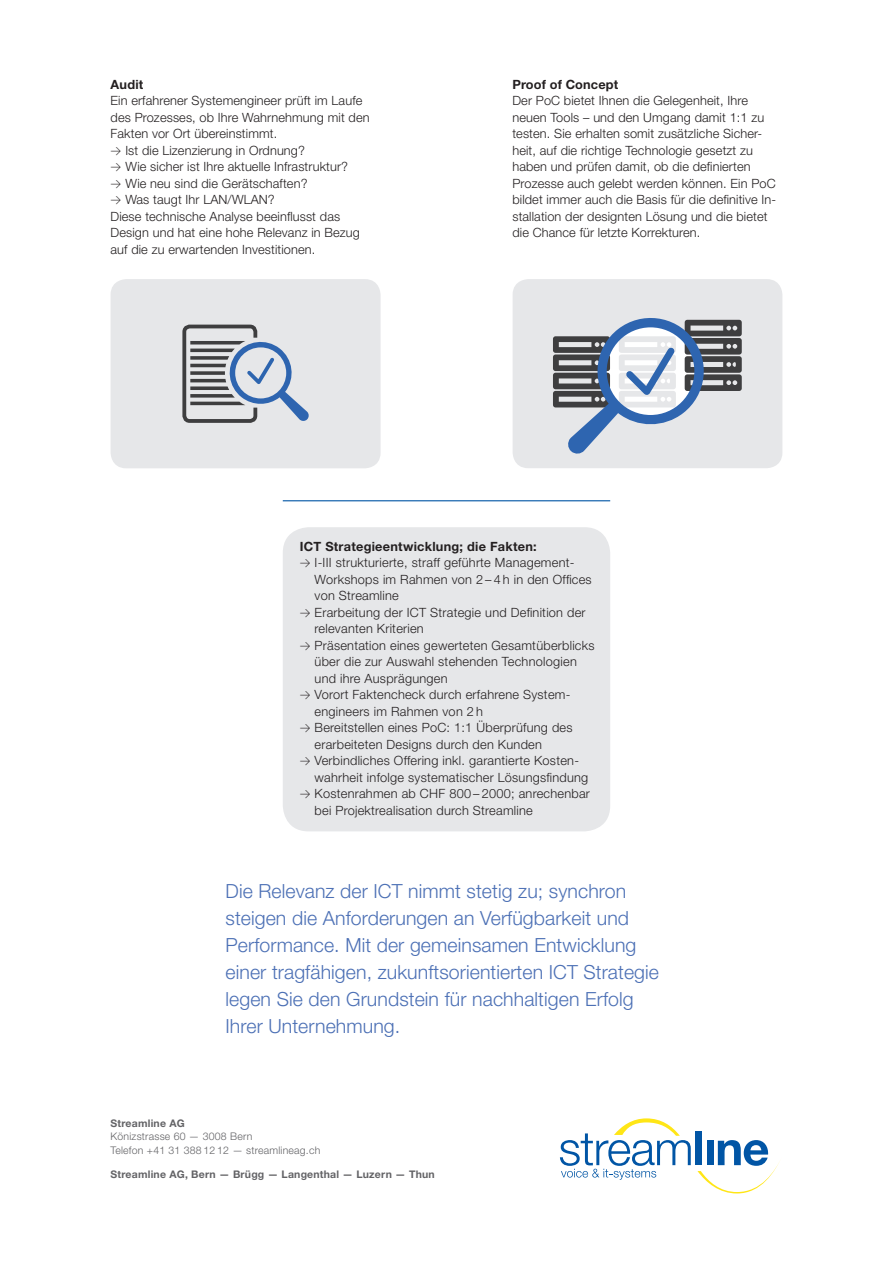
<style>
.page{position:relative;width:893px;height:1263px;background:#fff}
.page>*{position:absolute;margin:0;border:0;box-sizing:border-box;transform-origin:0 0}
.t1{font:300 19.5px/27px "Helvetica Neue LT Pro";letter-spacing:.005em;color:#4c70b5}
.t2{font:300 12.75px/16.5px "Helvetica Neue LT Pro";letter-spacing:.01em;color:#231f20}
.t3{font:700 12.75px "Helvetica Neue LT Pro";letter-spacing:.02em;color:#231f20}
.t4{font:700 10.5px "Helvetica Neue LT Pro";letter-spacing:.02em;color:#636366}
.t5{font:300 10.5px/13.5px "Helvetica Neue LT Pro";letter-spacing:.02em;color:#636366}
.s1{font-family:"Akkurat Std"}
</style>
<div class="page">
<div style="left:283px;top:527px;width:327px;height:304px;background:#e6e7e9;border-radius:26px"></div>
<div style="left:695px;top:1131px;width:7px;height:34px;background:#0155a5"></div>
<svg style="left:697px;top:1140px;width:83px;height:53px"></svg>
<svg style="left:560px;top:1118px;width:131px;height:62px"></svg>
<div style="left:111px;top:279px;width:270px;height:189px;background:#e6e7e9;border-radius:16px"></div>
<hr style="left:283px;top:500px;width:327px;height:1px;background:#0155a5">
<div style="left:513px;top:279px;width:269px;height:189px;background:#e6e7e9;border-radius:16px"></div>
<svg style="left:553px;top:318px;width:189px;height:136px"></svg>
<svg style="left:190px;top:341px;width:119px;height:80px"></svg>
<div style="left:182px;top:325px;width:75px;height:98px;border:4px solid #3e3e3f;border-radius:5px"></div>
<p class="t3" style="left:111px;top:76px;width:34px">Audit</p>
<p class="t2" style="left:111px;top:92px;width:261px">Ein erfahrener Systemengineer prüft im Laufe des Prozesses, ob Ihre Wahrnehmung mit den<br>Fakten vor Ort übereinstimmt.</p>
<p class="t2" style="left:111px;top:142px;width:196px"><span class="s1">→</span> Ist die Lizenzierung in Ordnung?</p>
<p class="t2" style="left:111px;top:158px;width:239px"><span class="s1">→</span> Wie sicher ist Ihre aktuelle Infrastruktur?</p>
<p class="t2" style="left:111px;top:175px;width:198px"><span class="s1">→</span> Wie neu sind die Gerätschaften?</p>
<p class="t2" style="left:111px;top:191px;width:251px"><span class="s1">→</span> Was taugt Ihr LAN/WLAN?<br>Diese technische Analyse beeinflusst das Design und hat eine hohe Relevanz in Bezug auf die zu erwartenden Investitionen.</p>
<p class="t3" style="left:512px;top:76px;width:107px">Proof of Concept</p>
<p class="t2" style="left:512px;top:92px;width:265px">Der PoC bietet Ihnen die Gelegenheit, Ihre neuen Tools – und den Umgang damit 1:1 zu testen. Sie erhalten somit zusätzliche Sicher&shy;heit, auf die richtige Technologie gesetzt zu haben und prüfen damit, ob die definierten Prozesse auch gelebt werden können. Ein PoC bildet immer auch die Basis für die definitive In&shy;stallation der designten Lösung und die bietet die Chance für letzte Korrekturen.</p>
<p class="t3" style="left:300px;top:538px;width:238px">ICT Strategieentwicklung; die Fakten:</p>
<p class="t2" style="left:315px;top:554px;width:279px;text-indent:-15px"><span class="s1">→</span> I-III strukturierte, straff geführte Management-<br>Workshops im Rahmen von 2 – 4 h in den Offices von Streamline</p>
<p class="t2" style="left:315px;top:604px;width:273px;text-indent:-15px"><span class="s1">→</span> Erarbeitung der ICT Strategie und Definition der relevanten Kriterien</p>
<p class="t2" style="left:315px;top:637px;width:281px;text-indent:-15px"><span class="s1">→</span> Präsentation eines gewerteten Gesamtüberblicks über die zur Auswahl stehenden Technologien und ihre Ausprägungen</p>
<p class="t2" style="left:315px;top:686px;width:256px;text-indent:-15px"><span class="s1">→</span> Vorort Faktencheck durch erfahrene System&shy;engineers im Rahmen von 2 h</p>
<p class="t2" style="left:315px;top:719px;width:260px;text-indent:-15px"><span class="s1">→</span> Bereitstellen eines PoC: 1:1 Überprüfung des erarbeiteten Designs durch den Kunden</p>
<p class="t2" style="left:315px;top:752px;width:275px;text-indent:-15px"><span class="s1">→</span> Verbindliches Offering inkl. garantierte Kosten&shy;wahrheit infolge systematischer Lösungsfindung</p>
<p class="t2" style="left:315px;top:785px;width:277px;text-indent:-15px"><span class="s1">→</span> Kostenrahmen ab CHF 800 – 2000; anrechenbar bei Projektrealisation durch Streamline</p>
<p class="t1" style="left:226px;top:877px;width:435px">Die Relevanz der ICT nimmt stetig zu; synchron steigen die Anforderungen an Verfügbarkeit und Performance. Mit der gemeinsamen Entwicklung einer tragfähigen, zukunftsorientierten ICT Strategie legen Sie den Grundstein für nachhaltigen Erfolg Ihrer Unternehmung.</p>
<p class="t4" style="left:111px;top:1116px;width:76px">Streamline AG</p>
<p class="t5" style="left:111px;top:1130px;width:211px">Könizstrasse 60 — 3008 Bern<br>Telefon +41 31 388 12 12 — streamlineag.ch</p>
<p class="t4" style="left:111px;top:1167px;width:326px">Streamline AG, Bern — Brügg — Langenthal — Luzern — Thun</p>
</div>
